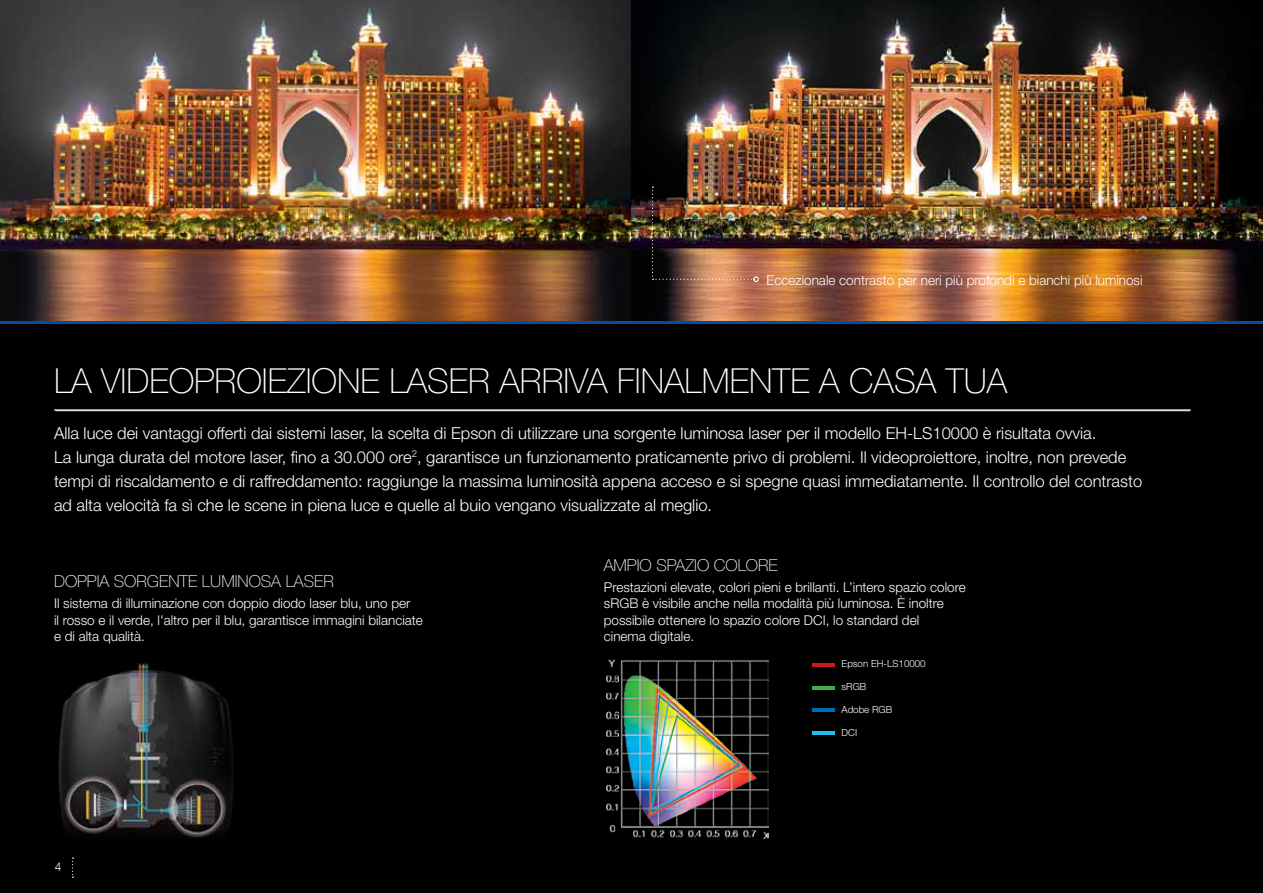
<style>
.page{position:relative;width:1263px;height:893px;background:#fff}
.page>*{position:absolute;margin:0;border:0;box-sizing:border-box;transform-origin:0 0}
.t1{font:100 34.5px "Helvetica Neue LT Pro";color:#fff}
.t2{font:300 16.5px/24px "Helvetica Neue LT Pro";color:#fff}
.t3{font:100 16.5px "Helvetica Neue LT Pro";color:#fff}
.t4{font:300 13.5px/16.2px "Helvetica Neue LT Pro";color:#fff}
.t5{font:300 12px "Helvetica Neue LT Com";color:#fff}
.t6{font:300 9.75px "Helvetica Neue LT Pro";color:#fff}
</style>
<div class="page">
<div style="left:0;top:322px;width:1263px;height:571px;background:#000"></div>
<img style="left:0;top:0;width:1263px;height:322px">
<hr style="left:0;top:322px;width:1263px;height:2px;background:#034ea2">
<img style="left:58px;top:664px;width:175px;height:174px">
<img style="left:606px;top:659px;width:163px;height:180px">
<hr style="left:812px;top:663px;width:23px;height:3px;background:#ce171e">
<hr style="left:812px;top:686px;width:23px;height:3px;background:#41ad49">
<hr style="left:812px;top:709px;width:23px;height:3px;background:#006cb7">
<hr style="left:812px;top:732px;width:23px;height:3px;background:#21bff0">
<hr style="left:54px;top:409px;width:1137px;height:1px;background:#fff">
<img style="left:652px;top:187px;width:107px;height:95px">
<hr style="left:55px;top:410px;width:1135px;height:1px;background:#fff">
<svg style="left:72px;top:857px;width:2px;height:21px"></svg>
<p class="t4" style="left:766px;top:272px;width:378px">Eccezionale contrasto per neri più profondi e bianchi più luminosi</p>
<h1 class="t1" style="left:54px;top:361px;width:86px">LA VIDEOPROIE</h1>
<h1 class="t1" style="left:287px;top:361px;width:38px">ZIONE</h1>
<h1 class="t1" style="left:389px;top:361px;width:60px">LASER</h1>
<h1 class="t1" style="left:499px;top:361px;width:251px">ARRIVA FINALMENTE</h1>
<h1 class="t1" style="left:819px;top:361px;width:190px">A CASA TUA</h1>
<p class="t2" style="left:54px;top:420px;width:1090px">Alla luce dei vantaggi offerti dai sistemi laser, la scelta di Epson di utilizzare una sorgente luminosa laser per il modello EH-LS10000 è risultata ovvia.<br>La lunga durata del motore laser, fino a 30.000 ore<sup>2</sup>, garantisce un funzionamento praticamente privo di problemi. Il videoproiettore, inoltre, non prevede tempi di riscaldamento e di raffreddamento: raggiunge la massima luminosità appena acceso e si spegne quasi immediatamente. Il controllo del contrasto ad alta velocità fa sì che le scene in piena luce e quelle al buio vengano visualizzate al meglio.</p>
<p class="t3" style="left:54px;top:571px;width:10px">DOPPI</p>
<p class="t3" style="left:100px;top:571px;width:27px">A SOR</p>
<p class="t3" style="left:147px;top:571px;width:23px">GENTE</p>
<p class="t3" style="left:202px;top:571px;width:43px">LUMINOS</p>
<p class="t3" style="left:271px;top:571px;width:44px">A LASER</p>
<p class="t4" style="left:54px;top:595px;width:370px">Il sistema di illuminazione con doppio diodo laser blu, uno per<br>il rosso e il verde, l'altro per il blu, garantisce immagini bilanciate e di alta qualità.</p>
<p class="t5" style="left:55px;top:859px;width:8px">4</p>
<p class="t3" style="left:604px;top:555px;width:32px">AMPIO</p>
<p class="t3" style="left:656px;top:555px;width:101px">SPAZIO COLORE</p>
<p class="t4" style="left:604px;top:579px;width:363px">Prestazioni elevate, colori pieni e brillanti. L’intero spazio colore sRGB è visibile anche nella modalità più luminosa. È inoltre possibile ottenere lo spazio colore DCI, lo standard del<br>cinema digitale.</p>
<p class="t6" style="left:841px;top:658px;width:86px">Epson EH-LS10000</p>
<p class="t6" style="left:841px;top:681px;width:26px">sRGB</p>
<p class="t6" style="left:841px;top:704px;width:52px">Adobe RGB</p>
<p class="t6" style="left:841px;top:727px;width:17px">DCI</p>
</div>
